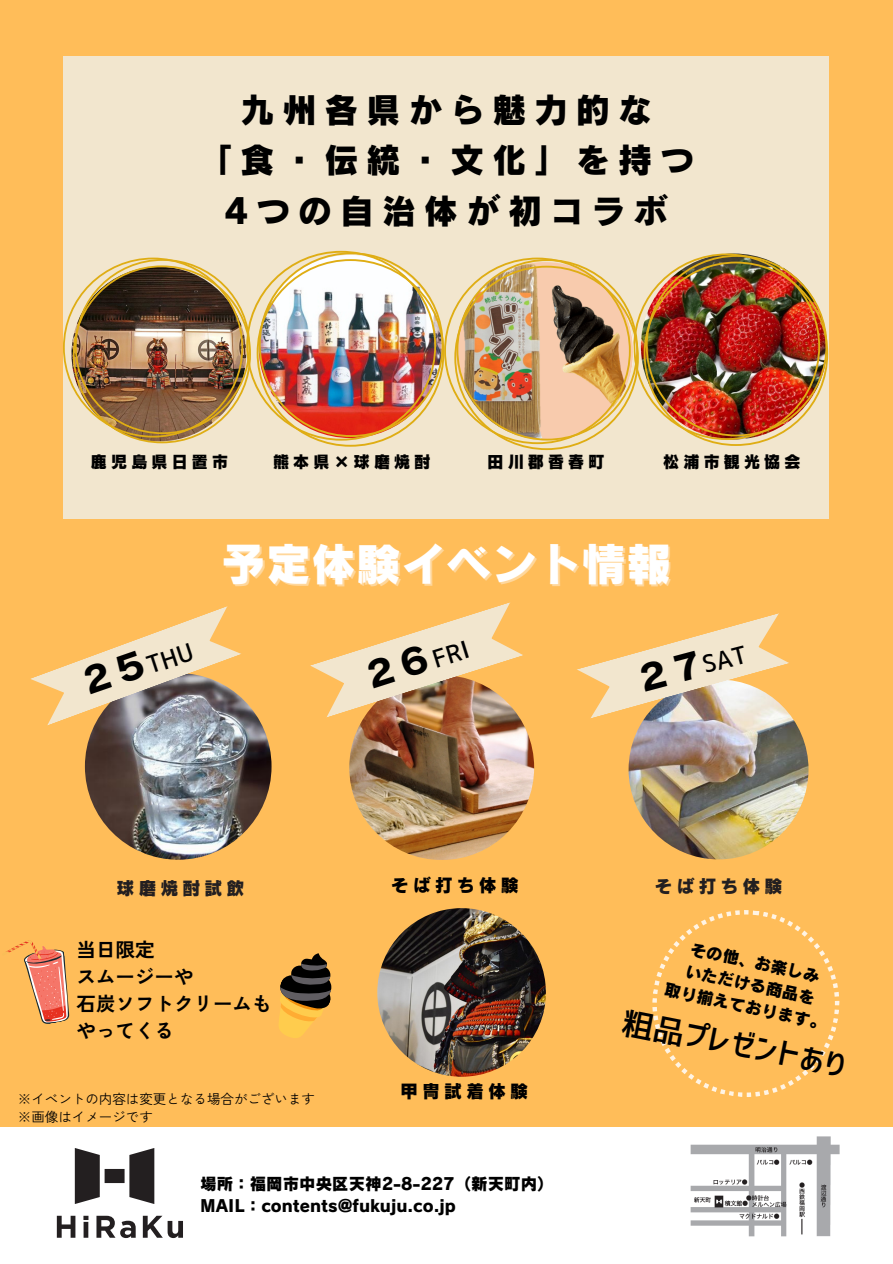
<style>
.page{position:relative;width:893px;height:1264px;background:#fff}
.page>*{position:absolute;margin:0;border:0;box-sizing:border-box;transform-origin:0 0}
.t1{font:45px "Canva Rodin Pro N EB";color:#fff}
.t2{font:34.5px "Canva Rodin Pro N EB";letter-spacing:.22em;color:#000}
.t3{font:31.5px "Corporate Logo Medium";color:#000}
.t4{font:700 19.5px "Zen Kaku Gothic New";color:#000}
.t5{font:18px "Canva Rodin Pro N EB";letter-spacing:.22em;color:#231f20}
.t6{font:18px "Canva Rodin Pro N EB";letter-spacing:.22em;color:#000}
.t7{font:16.5px "Canva Rodin Pro N EB";color:#000}
.t8{font:16.5px "Canva Rodin Pro N EB";letter-spacing:.22em;color:#000}
.t9{font:13.5px "Zen Kaku Gothic New";color:#000}
</style>
<div class="page">
<div style="left:0;top:0;width:892px;height:1263px;background:#ffbd59"></div>
<div style="left:63px;top:56px;width:766px;height:462px;background:#f2e6ce"></div>
<div style="left:0;top:1127px;width:892px;height:136px;background:#fff"></div>
<svg style="left:75px;top:1148px;width:25px;height:55px"></svg>
<svg style="left:129px;top:1148px;width:25px;height:55px"></svg>
<div style="left:105px;top:1168px;width:20px;height:14px;background:#231f20"></div>
<svg style="left:57px;top:1215px;width:18px;height:22px"></svg>
<svg style="left:83px;top:1215px;width:5px;height:22px"></svg>
<svg style="left:96px;top:1215px;width:40px;height:22px"></svg>
<svg style="left:143px;top:1215px;width:40px;height:22px"></svg>
<svg style="left:652px;top:910px;width:188px;height:187px"></svg>
<img style="left:690px;top:1136px;width:150px;height:101px">
<svg style="left:6px;top:940px;width:64px;height:84px"></svg>
<svg style="left:279px;top:953px;width:53px;height:85px"></svg>
<img style="left:85px;top:673px;width:186px;height:186px;border-radius:50%">
<img style="left:349px;top:675px;width:185px;height:185px;border-radius:50%">
<img style="left:628px;top:679px;width:180px;height:180px;border-radius:50%">
<img style="left:377px;top:908px;width:169px;height:168px;border-radius:50%">
<img style="left:63px;top:251px;width:765px;height:199px">
<svg style="left:30px;top:606px;width:227px;height:132px"></svg>
<svg style="left:310px;top:602px;width:216px;height:128px"></svg>
<svg style="left:577px;top:613px;width:223px;height:117px"></svg>
<p class="t2" style="left:240px;top:92px;width:413px">九州各県から魅力的な</p>
<p class="t2" style="left:198px;top:143px;width:497px">「食・伝統・文化」を持つ</p>
<p class="t2" style="left:224px;top:194px;width:445px">4つの自治体が初コラボ</p>
<p class="t7" style="left:91px;top:454px;width:139px">鹿児島県日置市</p>
<p class="t7" style="left:273px;top:454px;width:159px">熊本県×球磨焼酎</p>
<p class="t7" style="left:487px;top:454px;width:119px">田川郡香春町</p>
<p class="t8" style="left:663px;top:454px;width:139px">松浦市観光協会</p>
<p class="t1" style="left:221px;top:541px;width:451px">予定体験イベント情報</p>
<p class="t5" style="left:116px;top:879px;width:130px">球磨焼酎試飲</p>
<p class="t6" style="left:390px;top:876px;width:130px">そば打ち体験</p>
<p class="t4" style="left:77px;top:934px;width:79px">当日限定</p>
<p class="t4" style="left:77px;top:961px;width:118px">スムージーや</p>
<p class="t4" style="left:77px;top:988px;width:196px">石炭ソフトクリームも</p>
<p class="t4" style="left:77px;top:1015px;width:99px">やってくる</p>
<p class="t9" style="left:18px;top:1087px;width:299px">※イベントの内容は変更となる場合がございます</p>
<p class="t9" style="left:18px;top:1105px;width:137px">※画像はイメージです</p>
<p class="t6" style="left:400px;top:1082px;width:130px">甲冑試着体験</p>
<p class="t7" style="left:200px;top:1175px;width:355px">場所：福岡市中央区天神2-8-227（新天町内）</p>
<p class="t7" style="left:200px;top:1197px;width:257px">MAIL：contents@fukuju.co.jp</p>
<p class="t5" style="left:654px;top:877px;width:130px">そば打ち体験</p>
<p class="t7" style="left:692px;top:940px;width:133px;rotate:12deg">その他、お楽しみ</p>
<p class="t7" style="left:666px;top:980px;width:166px;rotate:12deg">取り揃えております。</p>
<p class="t7" style="left:687px;top:962px;width:133px;rotate:12deg">いただける商品を</p>
<p class="t3" style="left:625px;top:1006px;width:229px;rotate:11deg">粗品プレゼントあり</p>
</div>
